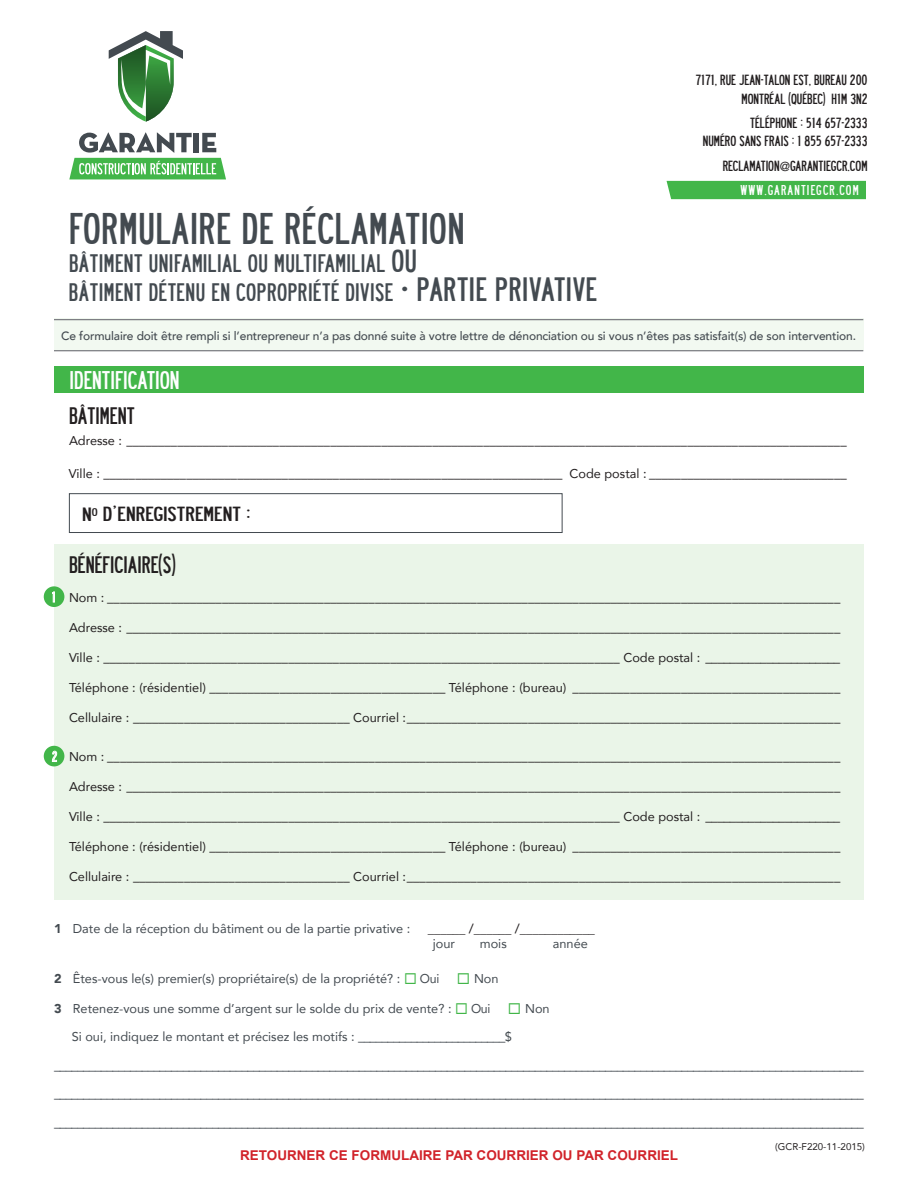
<style>
.page{position:relative;width:918px;height:1188px;background:#fff}
.page>*{position:absolute;margin:0;border:0;box-sizing:border-box;transform-origin:0 0}
.t1{font:39px "Roadway";letter-spacing:.02em;color:#434a50}
.t2{font:22.5px "Roadway";color:#fff}
.t3{font:22.35px/28.5px "Roadway";letter-spacing:.02em;color:#434a50}
.t4{font:21px "Roadway";color:#231f20}
.t5{font:18px "Roadway";color:#231f20;scale:1.25 1}
.t6{font:700 13.5px "Arial";color:#d1232a}
.t7{font:12.9px/18.1px "Roadway";color:#231f20;text-align:right}
.t8{font:12.75px "Avenir";color:#231f20}
.t9{font:12.75px "Avenir";color:#434a50}
.t10{font:500 12.75px "Avenir";color:#231f20}
.t11{font:12.75px "Roadway";color:#fff;scale:.9 1}
.t12{font:12.6px "Roadway";letter-spacing:.09em;color:#fff}
.t13{font:500 12px "Avenir";letter-spacing:-.01em;color:#434a50}
.t14{font:9.75px "Avenir";color:#231f20}
.s1{font-size:28.2px}
.s2{font-size:29.7px}
.s3{font-family:"Avenir"}
.s4{font-size:16.95px}
.s5{font-weight:900}
.s6{color:#42b649}
</style>
<div class="page">
<div style="left:667px;top:181px;width:199px;height:18px;background:#42b649"></div>
<svg style="left:69px;top:132px;width:157px;height:47px"></svg>
<svg style="left:109px;top:31px;width:74px;height:91px"></svg>
<div style="left:54px;top:319px;width:809px;height:32px;background:#f2f9f1"></div>
<hr style="left:54px;top:319px;width:809px;height:1px;background:#7e7f84">
<hr style="left:54px;top:350px;width:809px;height:1px;background:#7e7f84">
<div style="left:54px;top:366px;width:810px;height:27px;background:#42b649"></div>
<div style="left:69px;top:493px;width:493px;height:40px;border:1px solid #434a50"></div>
<div style="left:54px;top:545px;width:810px;height:355px;background:#eaf5e8"></div>
<div style="left:44px;top:586px;width:20px;height:21px;background:#42b649;border-radius:50%"></div>
<svg style="left:52px;top:591px;width:3px;height:12px"></svg>
<div style="left:44px;top:746px;width:20px;height:20px;background:#42b649;border-radius:50%"></div>
<svg style="left:52px;top:750px;width:5px;height:12px"></svg>
<h1 class="t1" style="left:69px;top:202px;width:397px">FORMULAIRE DE RÉCLAMATION</h1>
<h3 class="t3" style="left:69px;top:248px;width:530px">BÂTIMENT UNIFAMILIAL OU MULTIFAMILIAL <span class="s1">OU<br></span>BÂTIMENT DÉTENU EN COPROPRIÉTÉ DIVISE <span class="s2">• PARTIE PRIVATIVE</span></h3>
<p class="t7" style="left:696px;top:71px;width:173px">7171, RUE JEAN-TALON EST, BUREAU 200<br>MONTRÉAL (QUÉBEC) H1M 3N2</p>
<p class="t7" style="left:703px;top:113px;width:166px">TÉLÉPHONE : 514 657-2333<br>NUMÉRO SANS FRAIS : 1 855 657-2333</p>
<p class="t7" style="left:723px;top:156px;width:146px">RECLAMATION<span class="s3">@</span>GARANTIEGCR.COM</p>
<p class="t12" style="left:740px;top:182px;width:120px">WWW.GARANTIEGCR.COM</p>
<p class="t13" style="left:61px;top:326px;width:796px">Ce formulaire doit être rempli si l’entrepreneur n’a pas donné suite à votre lettre de dénonciation ou si vous n’êtes pas satisfait(s) de son intervention.</p>
<h2 class="t2" style="left:70px;top:365px;width:112px">IDENTIFICATION</h2>
<h3 class="t4" style="left:69px;top:401px;width:67px">BÂTIMENT</h3>
<p class="t8" style="left:69px;top:430px;width:779px">Adresse : _________________________________________________________________________________________________________________</p>
<p class="t8" style="left:69px;top:463px;width:779px">Ville : ________________________________________________________________________ Code postal : _______________________________</p>
<h3 class="t5" style="left:82px;top:502px;width:137px"><span class="s4">N</span><sup>O</sup> D’ENREGISTREMENT :</h3>
<p class="t11" style="left:52px;top:589px;width:6px">1</p>
<p class="t11" style="left:52px;top:748px;width:7px">2</p>
<h3 class="t4" style="left:69px;top:551px;width:108px">BÉNÉFICIAIRE(S)</h3>
<p class="t8" style="left:69px;top:587px;width:773px">Nom : ___________________________________________________________________________________________________________________</p>
<p class="t8" style="left:69px;top:617px;width:773px">Adresse : ________________________________________________________________________________________________________________</p>
<p class="t8" style="left:69px;top:647px;width:773px">Ville : _________________________________________________________________________________ Code postal : ______________________</p>
<p class="t8" style="left:69px;top:677px;width:773px">Téléphone : (résidentiel) _____________________________________ Téléphone : (bureau) __________________________________________</p>
<p class="t8" style="left:69px;top:707px;width:773px">Cellulaire : __________________________________ Courriel :____________________________________________________________________</p>
<p class="t8" style="left:69px;top:746px;width:773px">Nom : ___________________________________________________________________________________________________________________</p>
<p class="t8" style="left:69px;top:776px;width:773px">Adresse : ________________________________________________________________________________________________________________</p>
<p class="t8" style="left:69px;top:806px;width:773px">Ville : _________________________________________________________________________________ Code postal : ______________________</p>
<p class="t8" style="left:69px;top:836px;width:773px">Téléphone : (résidentiel) _____________________________________ Téléphone : (bureau) __________________________________________</p>
<p class="t8" style="left:69px;top:866px;width:773px">Cellulaire : __________________________________ Courriel :____________________________________________________________________</p>
<p class="t9" style="left:54px;top:919px;width:358px"><span class="s5">1</span> Date de la réception du bâtiment ou de la partie privative :</p>
<p class="t10" style="left:428px;top:918px;width:169px">______ /______ /____________</p>
<p class="t9" style="left:433px;top:934px;width:24px">jour</p>
<p class="t9" style="left:480px;top:934px;width:28px">mois</p>
<p class="t9" style="left:553px;top:934px;width:36px">année</p>
<p class="t9" style="left:54px;top:968px;width:446px"><span class="s5">2</span> Êtes-vous le(s) premier(s) propriétaire(s) de la propriété? : <span class="s6">◻</span> Oui <span class="s6">◻</span> Non</p>
<p class="t9" style="left:54px;top:998px;width:497px"><span class="s5">3</span> Retenez-vous une somme d’argent sur le solde du prix de vente? : <span class="s6">◻</span> Oui <span class="s6">◻</span> Non</p>
<p class="t9" style="left:72px;top:1027px;width:442px">Si oui, indiquez le montant et précisez les motifs : _________________________$</p>
<p class="t9" style="left:54px;top:1055px;width:811px">__________________________________________________________________________________________________________________________________________</p>
<p class="t9" style="left:54px;top:1084px;width:811px">__________________________________________________________________________________________________________________________________________</p>
<p class="t9" style="left:54px;top:1112px;width:811px">__________________________________________________________________________________________________________________________________________</p>
<p class="t14" style="left:775px;top:1139px;width:91px">(GCR-F220-11-2015)</p>
<p class="t6" style="left:240px;top:1148px;width:440px">RETOURNER CE FORMULAIRE PAR COURRIER OU PAR COURRIEL</p>
</div>
